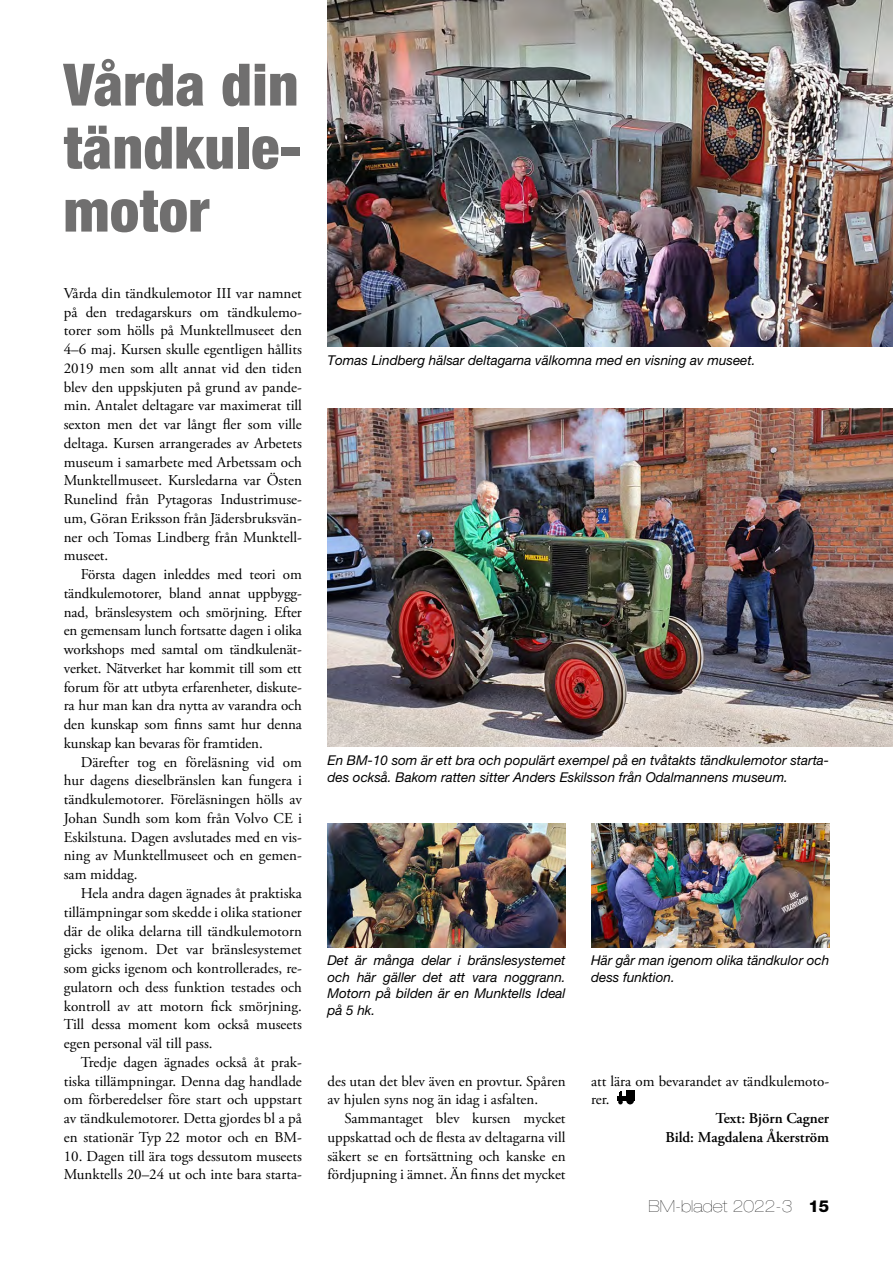
<style>
.page{position:relative;width:893px;height:1263px;background:#fff}
.page>*{position:absolute;margin:0;border:0;box-sizing:border-box;transform-origin:0 0}
.Rubriker{font:900 condensed 58.5px/63px "Helvetica Neue LT Pro";letter-spacing:.01em;color:#706f6f}
.t1{font:200 expanded 16.5px "Helvetica Neue LT Pro";color:#000}
.Bröd_med{font:15px/18.8px "Adobe Garamond Pro";color:#000;text-align:justify}
.bröd_utan{font:15px/18.8px "Adobe Garamond Pro";color:#000;text-align:justify}
.författare{font:600 15px "Adobe Garamond Pro";color:#000}
.BT{font:italic 13.5px/16.5px "Helvetica Neue LT Pro";color:#000}
.s1{font-weight:800;font-stretch:normal}
</style>
<div class="page">
<div style="left:626px;top:1097px;width:8px;height:7px;background:#000;border-radius:50%"></div>
<div style="left:617px;top:1096px;width:18px;height:5px;background:#000"></div>
<div style="left:626px;top:1090px;width:8px;height:7px;background:#000"></div>
<svg style="left:618px;top:1091px;width:5px;height:13px"></svg>
<img style="left:327px;top:0;width:566px;height:347px">
<img style="left:327px;top:408px;width:566px;height:339px">
<img style="left:327px;top:824px;width:239px;height:123px">
<img style="left:591px;top:824px;width:238px;height:123px">
<p class="Rubriker" style="left:64px;top:52px;width:236px">Vårda din</p>
<p class="Rubriker" style="left:64px;top:115px;width:239px">tändkule&shy;motor</p>
<p class="bröd_utan" style="left:64px;top:284px;width:240px">Vårda din tändkulemotor III var namnet på den tredagarskurs om tändkulemo&shy;torer som hölls på Munktellmuseet den 4–6 maj. Kursen skulle egentligen hållits 2019 men som allt annat vid den tiden blev den uppskjuten på grund av pande&shy;min. Antalet deltagare var maximerat till sexton men det var långt fler som ville deltaga. Kursen arrangerades av Arbetets museum i samarbete med Arbetssam och Munktellmuseet. Kursledarna var Östen Runelind från Pytagoras Industrimuse&shy;um, Göran Eriksson från Jädersbruksvän&shy;ner och Tomas Lindberg från Munktell&shy;museet.</p>
<p class="Bröd_med" style="left:64px;top:566px;width:240px;text-indent:17px">Första dagen inleddes med teori om tändkulemotorer, bland annat uppbygg&shy;nad, bränslesystem och smörjning. Efter en gemensam lunch fortsatte dagen i olika workshops med samtal om tändkulenät&shy;verket. Nätverket har kommit till som ett forum för att utbyta erfarenheter, diskute&shy;ra hur man kan dra nytta av varandra och den kunskap som finns samt hur denna kunskap kan bevaras för framtiden.</p>
<p class="Bröd_med" style="left:64px;top:753px;width:240px;text-indent:17px">Därefter tog en föreläsning vid om hur dagens dieselbränslen kan fungera i tändkulemotorer. Föreläsningen hölls av Johan Sundh som kom från Volvo CE i Eskilstuna. Dagen avslutades med en vis&shy;ning av Munktellmuseet och en gemen&shy;sam middag.</p>
<p class="Bröd_med" style="left:64px;top:884px;width:240px;text-indent:17px">Hela andra dagen ägnades åt praktiska tillämpningar som skedde i olika stationer där de olika delarna till tändkulemotorn gicks igenom. Det var bränslesystemet som gicks igenom och kontrollerades, re&shy;gulatorn och dess funktion testades och kontroll av att motorn fick smörjning.<br>Till dessa moment kom också museets egen personal väl till pass.</p>
<p class="Bröd_med" style="left:64px;top:1053px;width:240px;text-indent:17px">Tredje dagen ägnades också åt prak&shy;tiska tillämpningar. Denna dag handlade om förberedelser före start och uppstart av tändkulemotorer. Detta gjordes bl a på en stationär Typ 22 motor och en BM-</p>
<p class="Bröd_med" style="left:64px;top:1147px;width:240px">10. Dagen till ära togs dessutom museets<br>Munktells 20–24 ut och inte bara starta-</p>
<p class="BT" style="left:327px;top:351px;width:430px">Tomas Lindberg hälsar deltagarna välkomna med en visning av museet.</p>
<p class="BT" style="left:327px;top:752px;width:503px">En BM-10 som är ett bra och populärt exempel på en tvåtakts tändkulemotor starta&shy;des också. Bakom ratten sitter Anders Eskilsson från Odalmannens museum.</p>
<p class="BT" style="left:327px;top:952px;width:240px;text-align:justify">Det är många delar i bränslesystemet och här gäller det att vara noggrann.<br>Motorn på bilden är en Munktells Ideal på 5 hk.</p>
<p class="BT" style="left:591px;top:952px;width:240px">Här går man igenom olika tändkulor och dess funktion.</p>
<p class="Bröd_med" style="left:327px;top:1072px;width:240px">des utan det blev även en provtur. Spåren av hjulen syns nog än idag i asfalten.</p>
<p class="Bröd_med" style="left:327px;top:1109px;width:240px;text-indent:17px">Sammantaget blev kursen mycket uppskattad och de flesta av deltagarna vill säkert se en fortsättning och kanske en fördjupning i ämnet. Än finns det mycket</p>
<p class="Bröd_med" style="left:591px;top:1072px;width:240px">att lära om bevarandet av tändkulemoto&shy;rer.</p>
<p class="författare" style="left:715px;top:1110px;width:115px">Text: Björn Cagner</p>
<p class="författare" style="left:665px;top:1128px;width:165px">Bild: Magdalena Åkerström</p>
<p class="t1" style="left:648px;top:1196px;width:182px">BM-bladet 2022-3 <span class="s1">15</span></p>
</div>
